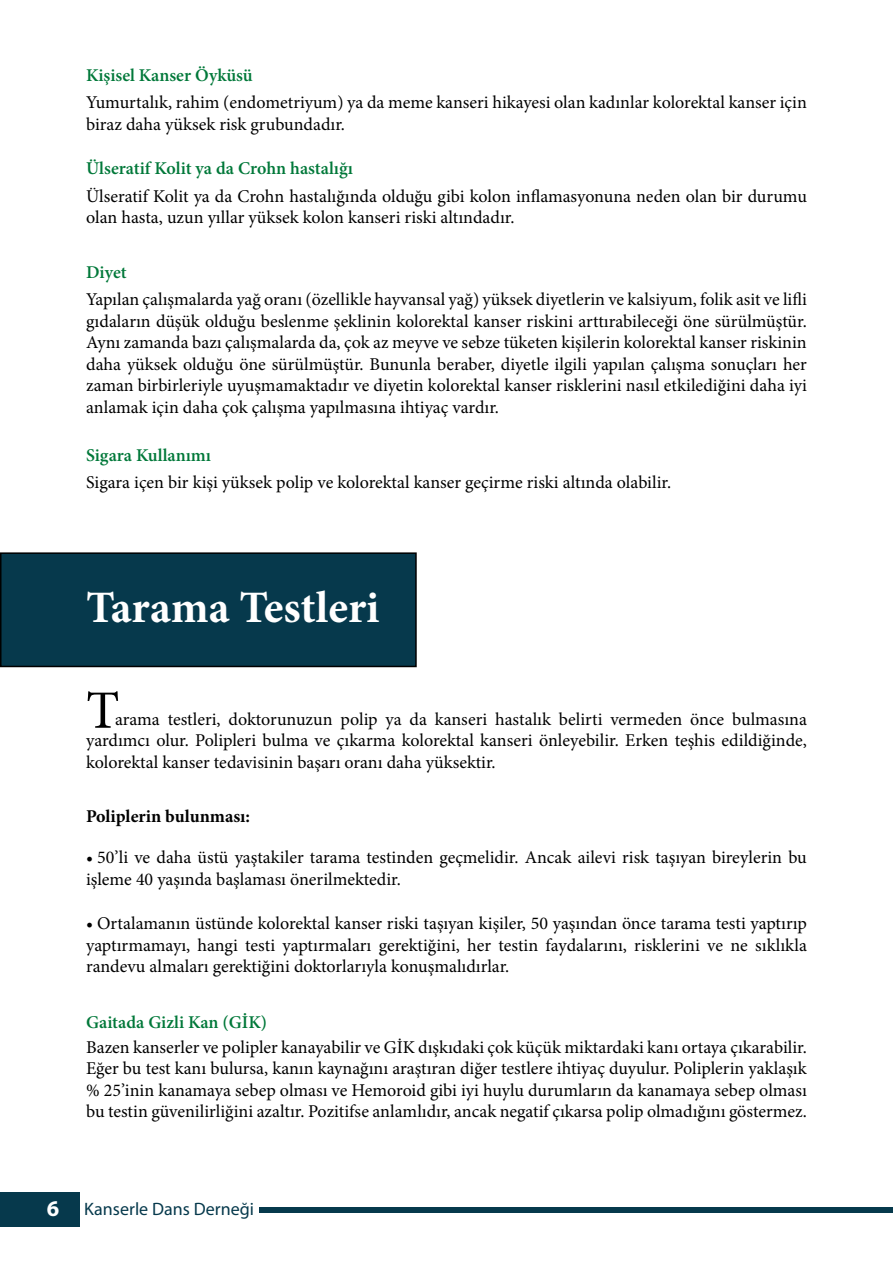
<style>
.page{position:relative;width:893px;height:1263px;background:#fff}
.page>*{position:absolute;margin:0;border:0;box-sizing:border-box;transform-origin:0 0}
.t1{font:54px "Minion Pro";color:#000}
.t2{font:700 45px "Minion Pro";color:#fff}
.t3{font:18px/21.6px "Minion Pro";color:#000;text-align:justify}
.t4{font:600 18px "Minion Pro";color:#007839}
.t5{font:18px "Myriad Pro";color:#06394c}
.t6{font:700 18px "Minion Pro";color:#000}
.s1{font-weight:700;font-size:22.5px;color:#fff}
</style>
<div class="page">
<div style="left:1px;top:1192px;width:79px;height:35px;background:#06394c"></div>
<div style="left:260px;top:1208px;width:633px;height:5px;background:#06394c"></div>
<div style="left:1px;top:553px;width:415px;height:113px;background:#06394c"></div>
<div style="left:0;top:552px;width:417px;height:115px;border:2px solid #000"></div>
<p class="t4" style="left:86px;top:63px;width:168px">Kişisel Kanser Öyküsü</p>
<p class="t3" style="left:86px;top:92px;width:722px">Yumurtalık, rahim (endometriyum) ya da meme kanseri hikayesi olan kadınlar kolorektal kanser için biraz daha yüksek risk grubundadır.</p>
<p class="t4" style="left:86px;top:156px;width:268px">Ülseratif Kolit ya da Crohn hastalığı</p>
<p class="t3" style="left:86px;top:185px;width:722px">Ülseratif Kolit ya da Crohn hastalığında olduğu gibi kolon inflamasyonuna neden olan bir durumu olan hasta, uzun yıllar yüksek kolon kanseri riski altındadır.</p>
<p class="t4" style="left:86px;top:259px;width:42px">Diyet</p>
<p class="t3" style="left:86px;top:288px;width:722px">Yapılan çalışmalarda yağ oranı (özellikle hayvansal yağ) yüksek diyetlerin ve kalsiyum, folik asit ve lifli gıdaların düşük olduğu beslenme şeklinin kolorektal kanser riskini arttırabileceği öne sürülmüştür.<br>Aynı zamanda bazı çalışmalarda da, çok az meyve ve sebze tüketen kişilerin kolorektal kanser riskinin daha yüksek olduğu öne sürülmüştür. Bununla beraber, diyetle ilgili yapılan çalışma sonuçları her zaman birbirleriyle uyuşmamaktadır ve diyetin kolorektal kanser risklerini nasıl etkilediğini daha iyi anlamak için daha çok çalışma yapılmasına ihtiyaç vardır.</p>
<p class="t4" style="left:86px;top:443px;width:127px">Sigara Kullanımı</p>
<p class="t3" style="left:86px;top:472px;width:587px">Sigara içen bir kişi yüksek polip ve kolorektal kanser geçirme riski altında olabilir.</p>
<h2 class="t2" style="left:86px;top:576px;width:295px">Tarama Testleri</h2>
<h1 class="t1" style="left:86px;top:674px;width:35px">T</h1>
<p class="t3" style="left:86px;top:708px;width:722px;text-indent:29px">arama testleri, doktorunuzun polip ya da kanseri hastalık belirti vermeden önce bulmasına yardımcı olur. Polipleri bulma ve çıkarma kolorektal kanseri önleyebilir. Erken teşhis edildiğinde, kolorektal kanser tedavisinin başarı oranı daha yüksektir.</p>
<p class="t6" style="left:86px;top:803px;width:166px">Poliplerin bulunması:</p>
<p class="t3" style="left:86px;top:847px;width:722px">• 50’li ve daha üstü yaştakiler tarama testinden geçmelidir. Ancak ailevi risk taşıyan bireylerin bu işleme 40 yaşında başlaması önerilmektedir.</p>
<p class="t3" style="left:86px;top:913px;width:722px">• Ortalamanın üstünde kolorektal kanser riski taşıyan kişiler, 50 yaşından önce tarama testi yaptırıp yaptırmamayı, hangi testi yaptırmaları gerektiğini, her testin faydalarını, risklerini ve ne sıklıkla randevu almaları gerektiğini doktorlarıyla konuşmalıdırlar.</p>
<p class="t4" style="left:86px;top:1010px;width:183px">Gaitada Gizli Kan (GİK)</p>
<p class="t3" style="left:86px;top:1036px;width:722px">Bazen kanserler ve polipler kanayabilir ve GİK dışkıdaki çok küçük miktardaki kanı ortaya çıkarabilir.<br>Eğer bu test kanı bulursa, kanın kaynağını araştıran diğer testlere ihtiyaç duyulur. Poliplerin yaklaşık % 25’inin kanamaya sebep olması ve Hemoroid gibi iyi huylu durumların da kanamaya sebep olması bu testin güvenilirliğini azaltır. Pozitifse anlamlıdır, ancak negatif çıkarsa polip olmadığını göstermez.</p>
<p class="t5" style="left:47px;top:1198px;width:208px"><span class="s1">6</span> Kanserle Dans Derneği</p>
</div>
